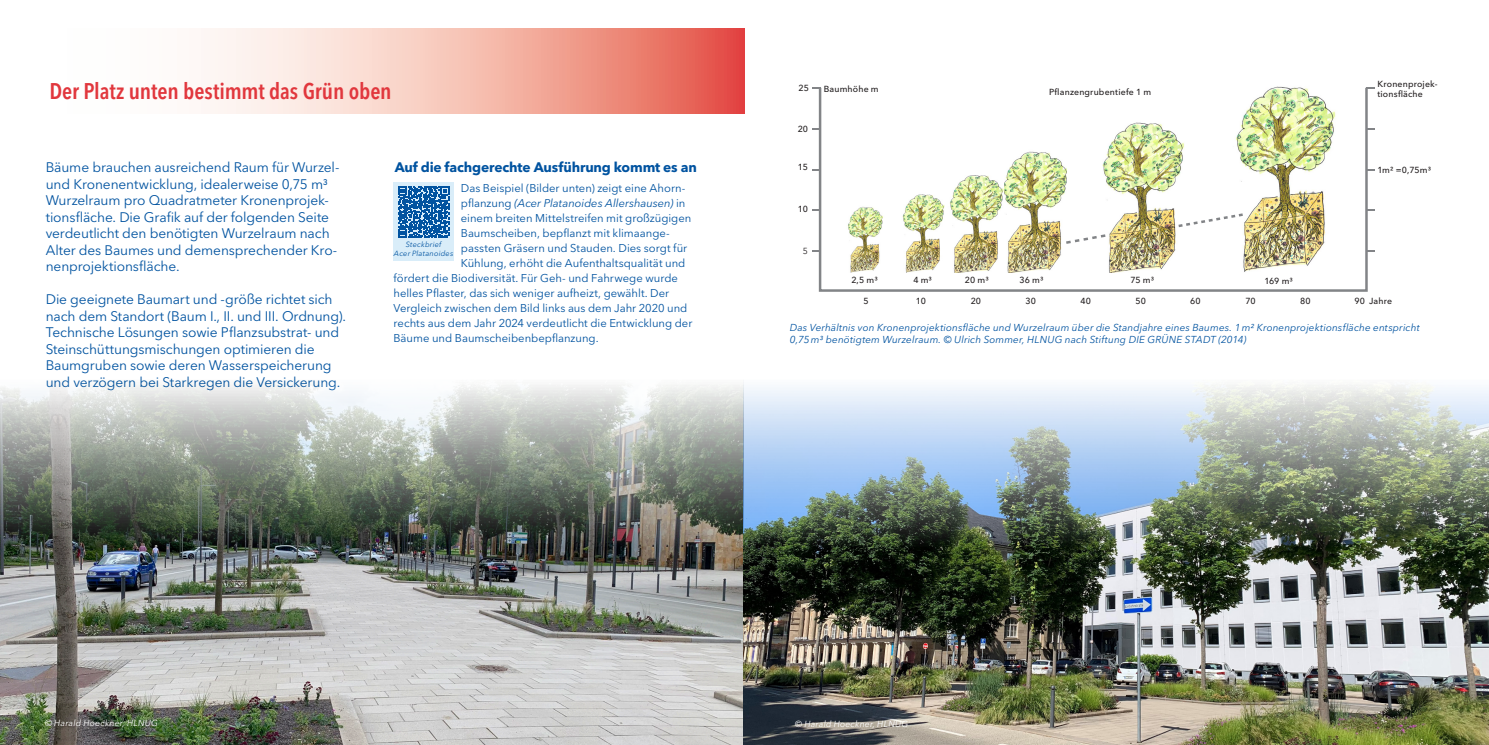
<style>
.page{position:relative;width:1489px;height:745px;background:#fff}
.page>*{position:absolute;margin:0;border:0;box-sizing:border-box;transform-origin:0 0}
.HLNUG_Ueberschrift_3f_rot{font:600 condensed 22.5px "Avenir Next LT Pro";letter-spacing:-.005em;color:#e1373d}
.HLNUG_Fliesstext{font:13.75px/16.5px "Avenir Next LT Pro";letter-spacing:-.01em;color:#0153a0}
.HLNUG_Fliesstext_3f{font:700 13.75px "Avenir Next LT Pro";letter-spacing:-.01em;color:#0153a0}
.HLNUG_Fliesstext_3f-2{font:11.25px "Avenir Next LT Pro";color:#0153a0}
.HLNUG_Fliesstext_3f-3{font:italic 11.25px "Avenir Next LT Pro";letter-spacing:-.005em;color:#0153a0}
.HLNUG_Bildunterschrift_3f{font:italic 10px/12px "Avenir Next LT Pro";letter-spacing:.01em;color:#0153a0}
.t1{font:500 8.75px/10.5px "Avenir Next LT Pro";letter-spacing:.02em;color:#231f20}
.HLNUG_Bildunterschrift_3f-2{font:italic 8.75px "Avenir Next LT Pro";letter-spacing:.02em;color:#fff}
.t2{font:8.75px "Avenir Next LT Pro";color:#231f20}
.HLNUG_Bildunterschrift_3f-3{font:italic 7.5px "Avenir Next LT Pro";letter-spacing:.02em;color:#0153a0}
.s1{font-style:normal}
</style>
<div class="page">
<div style="left:393px;top:182px;width:61px;height:78px;background:#d9edf9"></div>
<svg style="left:398px;top:186px;width:51px;height:51px"></svg>
<img style="left:1236px;top:89px;width:100px;height:183px">
<img style="left:1102px;top:122px;width:82px;height:150px">
<img style="left:1003px;top:151px;width:63px;height:121px">
<img style="left:950px;top:175px;width:53px;height:97px">
<img style="left:902px;top:194px;width:43px;height:78px">
<img style="left:847px;top:207px;width:36px;height:65px">
<div style="left:818px;top:86px;width:549px;height:205px;border:2px solid #828487"></div>
<svg style="left:1366px;top:209px;width:8px;height:2px"></svg>
<svg style="left:812px;top:209px;width:8px;height:2px"></svg>
<svg style="left:1366px;top:128px;width:8px;height:2px"></svg>
<svg style="left:812px;top:128px;width:8px;height:2px"></svg>
<svg style="left:1063px;top:232px;width:45px;height:13px"></svg>
<svg style="left:1175px;top:211px;width:70px;height:18px"></svg>
<img style="left:0;top:382px;width:1488px;height:362px">
<svg style="left:204px;top:29px;width:540px;height:85px;background:#f3b4a9"></svg>
<p class="HLNUG_Ueberschrift_3f_rot" style="left:49px;top:77px;width:344px">Der Platz unten bestimmt das Grün oben</p>
<p class="HLNUG_Fliesstext" style="left:46px;top:159px;width:295px">Bäume brauchen ausreichend Raum für Wurzel&shy;und Kronenentwicklung, idealerweise 0,75 m³<br>Wurzelraum pro Quadratmeter Kronenprojek&shy;tionsfläche. Die Grafik auf der folgenden Seite verdeutlicht den benötigten Wurzelraum nach Alter des Baumes und demensprechender Kro&shy;nenprojektionsfläche.</p>
<p class="HLNUG_Fliesstext" style="left:46px;top:291px;width:302px">Die geeignete Baumart und -größe richtet sich nach dem Standort (Baum I., II. und III. Ordnung).<br>Technische Lösungen sowie Pflanzsubstrat- und Steinschüttungsmischungen optimieren die Baumgruben sowie deren Wasserspeicherung und verzögern bei Starkregen die Versickerung.</p>
<p class="HLNUG_Fliesstext_3f" style="left:394px;top:159px;width:303px">Auf die fachgerechte Ausführung kommt es an</p>
<p class="HLNUG_Fliesstext_3f-2" style="left:461px;top:181px;width:226px">Das Beispiel (Bilder unten) zeigt eine Ahorn-</p>
<p class="HLNUG_Fliesstext_3f-3" style="left:461px;top:196px;width:226px"><span class="s1">pflanzung</span> (Acer Platanoides Allershausen) <span class="s1">in</span></p>
<p class="HLNUG_Fliesstext_3f-2" style="left:461px;top:211px;width:232px">einem breiten Mittelstreifen mit großzügigen</p>
<p class="HLNUG_Fliesstext_3f-2" style="left:461px;top:226px;width:210px">Baumscheiben, bepflanzt mit klimaange-</p>
<p class="HLNUG_Fliesstext_3f-2" style="left:461px;top:241px;width:228px">passten Gräsern und Stauden. Dies sorgt für</p>
<p class="HLNUG_Fliesstext_3f-2" style="left:461px;top:256px;width:226px">Kühlung, erhöht die Aufenthaltsqualität und</p>
<p class="HLNUG_Fliesstext_3f-2" style="left:393px;top:271px;width:286px">fördert die Biodiversität. Für Geh- und Fahrwege wurde</p>
<p class="HLNUG_Fliesstext_3f-2" style="left:393px;top:286px;width:277px">helles Pflaster, das sich weniger aufheizt, gewählt. Der</p>
<p class="HLNUG_Fliesstext_3f-2" style="left:393px;top:301px;width:295px">Vergleich zwischen dem Bild links aus dem Jahr 2020 und</p>
<p class="HLNUG_Fliesstext_3f-2" style="left:393px;top:316px;width:300px">rechts aus dem Jahr 2024 verdeutlicht die Entwicklung der</p>
<p class="HLNUG_Fliesstext_3f-2" style="left:393px;top:331px;width:207px">Bäume und Baumscheibenbepflanzung.</p>
<p class="HLNUG_Bildunterschrift_3f-3" style="left:406px;top:239px;width:37px">Steckbrief</p>
<p class="HLNUG_Bildunterschrift_3f-3" style="left:394px;top:248px;width:61px">Acer Platanoides</p>
<p class="t1" style="left:798px;top:83px;width:12px">25</p>
<p class="t1" style="left:797px;top:124px;width:12px">20</p>
<p class="t1" style="left:797px;top:161px;width:12px">15</p>
<p class="t1" style="left:797px;top:204px;width:12px">10</p>
<p class="t2" style="left:803px;top:245px;width:7px">5</p>
<p class="t1" style="left:823px;top:83px;width:56px">Baumhöhe m</p>
<p class="t1" style="left:851px;top:275px;width:28px">2,5 m³</p>
<p class="t1" style="left:913px;top:275px;width:20px">4 m³</p>
<p class="t1" style="left:915px;top:295px;width:12px">10</p>
<p class="t1" style="left:863px;top:295px;width:7px">5</p>
<p class="t1" style="left:1048px;top:87px;width:104px">Pflanzengrubentiefe 1 m</p>
<p class="t1" style="left:1377px;top:78px;width:62px">Kronenprojek&shy;tionsfläche</p>
<p class="t1" style="left:964px;top:275px;width:25px">20 m³</p>
<p class="t1" style="left:1019px;top:275px;width:25px">36 m³</p>
<p class="t1" style="left:1130px;top:275px;width:25px">75 m³</p>
<p class="t1" style="left:1264px;top:276px;width:30px">169 m³</p>
<p class="t1" style="left:1377px;top:165px;width:55px">1m² =0,75m³</p>
<p class="t1" style="left:970px;top:295px;width:12px">20</p>
<p class="t1" style="left:1025px;top:295px;width:12px">30</p>
<p class="t1" style="left:1080px;top:295px;width:12px">40</p>
<p class="t1" style="left:1135px;top:295px;width:12px">50</p>
<p class="t1" style="left:1190px;top:295px;width:12px">60</p>
<p class="t1" style="left:1245px;top:295px;width:12px">70</p>
<p class="t1" style="left:1299px;top:295px;width:12px">80</p>
<p class="t1" style="left:1354px;top:295px;width:12px">90</p>
<p class="t1" style="left:1368px;top:295px;width:25px">Jahre</p>
<p class="HLNUG_Bildunterschrift_3f" style="left:789px;top:321px;width:631px">Das Verhältnis von Kronenprojektionsfläche und Wurzelraum über die Standjahre eines Baumes. 1m² Kronenprojektionsfläche entspricht<br>0,75m³ benötigtem Wurzelraum. © Ulrich Sommer, HLNUG nach Stiftung DIE GRÜNE STADT (2014)</p>
<p class="HLNUG_Bildunterschrift_3f-2" style="left:45px;top:717px;width:114px">© Harald Hoeckner, HLNUG</p>
<p class="HLNUG_Bildunterschrift_3f-2" style="left:795px;top:717px;width:114px">© Harald Hoeckner, HLNUG</p>
</div>
